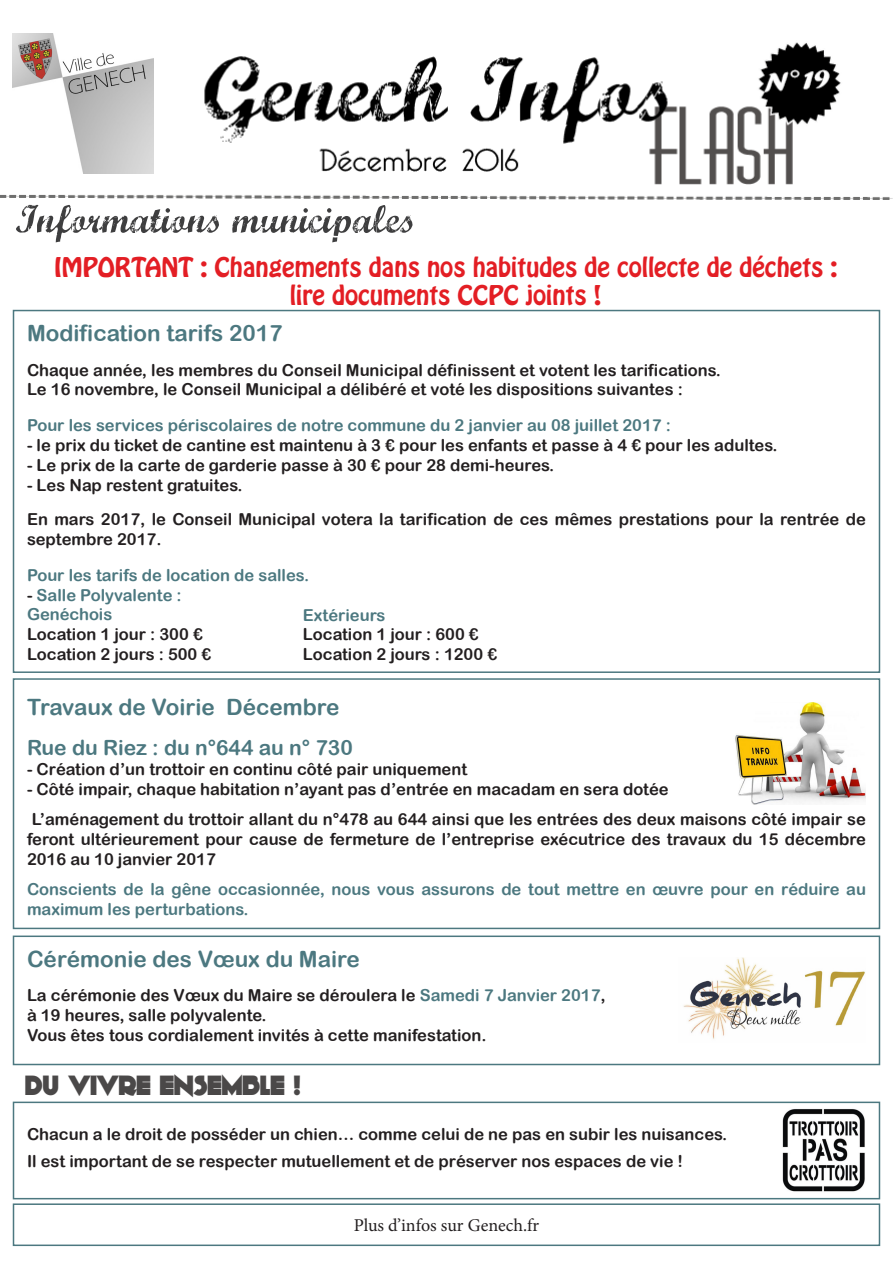
<style>
.page{position:relative;width:893px;height:1263px;background:#fff}
.page>*{position:absolute;margin:0;border:0;box-sizing:border-box;transform-origin:0 0}
.t1{font:28.35px "Kilo Gram";color:#4a4848;scale:.95 1}
.t2{font:24px "Hobo Std";color:#e31e24}
.t3{font:22.5px "Arial Rounded MT Bold";color:#4c7880}
.t4{font:21px "Arial Rounded MT Bold";color:#4c7880}
.t5{font:18px "Minion Pro";color:#231f20}
.t6{font:16.5px/19.8px "Arial Rounded MT Bold";color:#231f20;text-align:justify}
.t7{font:16.5px/19.8px "Arial Rounded MT Bold";color:#4c7880}
.s1{color:#231f20}
.s2{color:#4c7880}
</style>
<div class="page">
<img style="left:0;top:33px;width:893px;height:172px">
<svg style="left:16px;top:205px;width:203px;height:37px"></svg>
<svg style="left:232px;top:205px;width:180px;height:37px"></svg>
<img style="left:13px;top:33px;width:140px;height:140px">
<div style="left:13px;top:1203px;width:867px;height:43px;border:2px solid #4c7880"></div>
<div style="left:13px;top:678px;width:867px;height:251px;border:2px solid #4c7880"></div>
<img style="left:735px;top:702px;width:131px;height:102px">
<div style="left:13px;top:310px;width:867px;height:363px;border:2px solid #4c7880"></div>
<div style="left:13px;top:935px;width:867px;height:130px;border:2px solid #4c7880"></div>
<div style="left:13px;top:1101px;width:867px;height:98px;border:2px solid #4c7880"></div>
<img style="left:782px;top:1109px;width:83px;height:83px">
<img style="left:683px;top:958px;width:182px;height:81px">
<p class="t2" style="left:54px;top:250px;width:785px">IMPORTANT : Changements dans nos habitudes de collecte de déchets :</p>
<p class="t2" style="left:290px;top:279px;width:313px">lire documents CCPC joints !</p>
<p class="t3" style="left:27px;top:320px;width:257px">Modification tarifs 2017</p>
<p class="t6" style="left:27px;top:360px;width:696px">Chaque année, les membres du Conseil Municipal définissent et votent les tarifications.</p>
<p class="t6" style="left:27px;top:379px;width:657px">Le 16 novembre, le Conseil Municipal a délibéré et voté les dispositions suivantes :</p>
<p class="t7" style="left:27px;top:415px;width:645px">Pour les services périscolaires de notre commune du 2 janvier au 08 juillet 2017 :</p>
<p class="t6" style="left:27px;top:435px;width:752px">- le prix du ticket de cantine est maintenu à 3 € pour les enfants et passe à 4 € pour les adultes.</p>
<p class="t6" style="left:27px;top:455px;width:529px">- Le prix de la carte de garderie passe à 30 € pour 28 demi-heures.</p>
<p class="t6" style="left:27px;top:475px;width:217px">- Les Nap restent gratuites.</p>
<p class="t6" style="left:27px;top:509px;width:840px">En mars 2017, le Conseil Municipal votera la tarification de ces mêmes prestations pour la rentrée de septembre 2017.</p>
<p class="t7" style="left:27px;top:565px;width:284px">Pour les tarifs de location de salles.</p>
<p class="t7" style="left:27px;top:585px;width:156px"><span class="s1">-</span> Salle Polyvalente :</p>
<p class="t7" style="left:27px;top:604px;width:87px">Genéchois</p>
<p class="t6" style="left:27px;top:624px;width:177px">Location 1 jour : 300 €</p>
<p class="t6" style="left:27px;top:644px;width:186px">Location 2 jours : 500 €</p>
<p class="t7" style="left:303px;top:604px;width:84px">Extérieurs</p>
<p class="t6" style="left:303px;top:624px;width:177px">Location 1 jour : 600 €</p>
<p class="t6" style="left:303px;top:644px;width:196px">Location 2 jours : 1200 €</p>
<p class="t3" style="left:27px;top:694px;width:314px">Travaux de Voirie Décembre</p>
<p class="t4" style="left:27px;top:735px;width:327px">Rue du Riez : du n°644 au n° 730</p>
<p class="t6" style="left:27px;top:759px;width:442px">- Création d’un trottoir en continu côté pair uniquement</p>
<p class="t6" style="left:27px;top:778px;width:643px">- Côté impair, chaque habitation n’ayant pas d’entrée en macadam en sera dotée</p>
<p class="t6" style="left:27px;top:809px;width:840px">L’aménagement du trottoir allant du n°478 au 644 ainsi que les entrées des deux maisons côté impair se feront ultérieurement pour cause de fermeture de l’entreprise exécutrice des travaux du 15 décembre 2016 au 10 janvier 2017</p>
<p class="t7" style="left:27px;top:879px;width:840px">Conscients de la gêne occasionnée, nous vous assurons de tout mettre en œuvre pour en réduire au maximum les perturbations.</p>
<p class="t3" style="left:27px;top:946px;width:334px">Cérémonie des Vœux du Maire</p>
<p class="t6" style="left:27px;top:985px;width:580px">La cérémonie des Vœux du Maire se déroulera le <span class="s2">Samedi 7 Janvier 2017</span>,</p>
<p class="t6" style="left:27px;top:1005px;width:241px">à 19 heures, salle polyvalente.</p>
<p class="t6" style="left:27px;top:1025px;width:461px">Vous êtes tous cordialement invités à cette manifestation.</p>
<p class="t1" style="left:26px;top:1067px;width:291px">DU VIVRE ENSEMBLE !</p>
<p class="t6" style="left:27px;top:1124px;width:702px">Chacun a le droit de posséder un chien… comme celui de ne pas en subir les nuisances.</p>
<p class="t6" style="left:27px;top:1151px;width:658px">Il est important de se respecter mutuellement et de préserver nos espaces de vie !</p>
<p class="t5" style="left:354px;top:1213px;width:187px">Plus d’infos sur Genech.fr</p>
</div>
